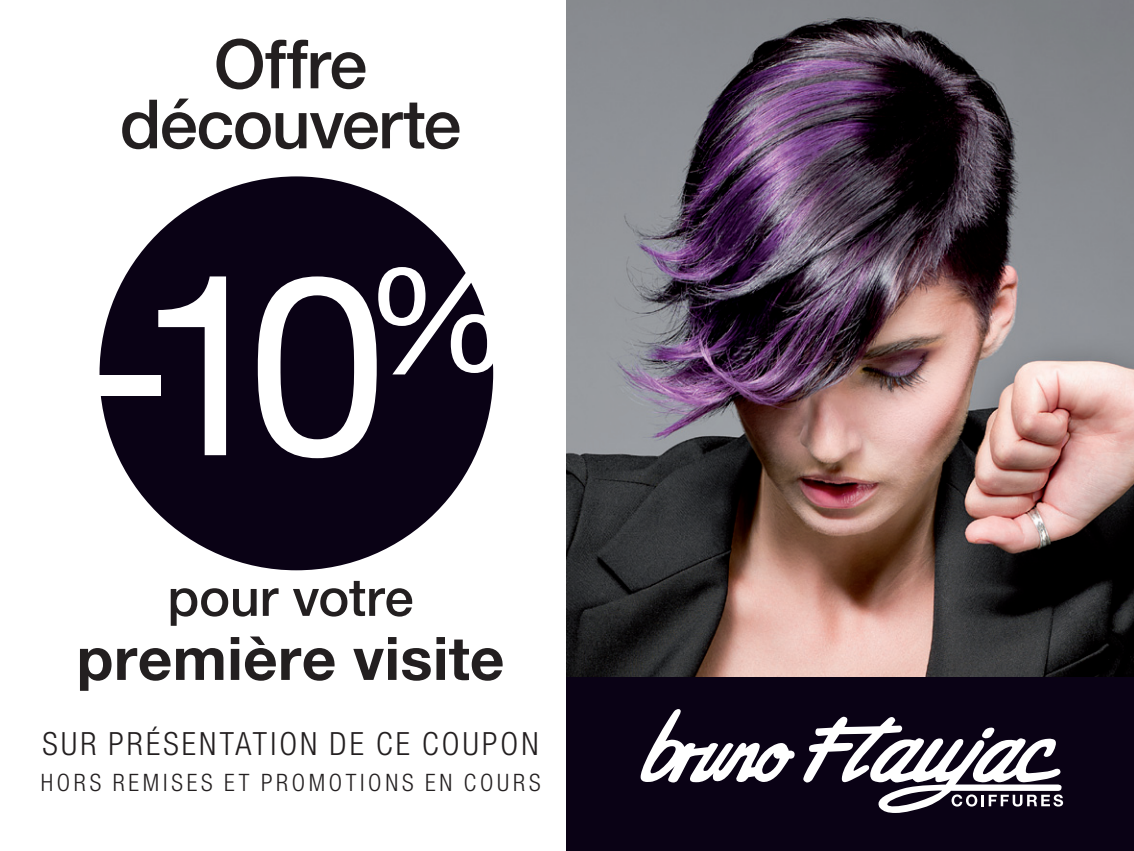
<style>
.page{position:relative;width:1134px;height:851px;background:#fff}
.page>*{position:absolute;margin:0;border:0;box-sizing:border-box;transform-origin:0 0}
.t1{font:252px "Helvetica Neue LT Std";color:#fff}
.t2{font:500 68px/60px "Helvetica Neue LT Std";letter-spacing:-.02em;color:#231f20;text-align:center}
.t3{font:700 60px "Helvetica Neue LT Std";letter-spacing:.005em;color:#231f20}
.t4{font:500 52px "Helvetica Neue LT Std";color:#231f20}
.t5{font:300 condensed 32px "Helvetica Neue LT Std";letter-spacing:.095em;color:#231f20}
.t6{font:300 condensed 24px "Helvetica Neue LT Std";letter-spacing:.155em;color:#231f20}
</style>
<div class="page">
<img style="left:567px;top:0;width:567px;height:677px">
<div style="left:567px;top:677px;width:567px;height:173px;background:#0a0215"></div>
<svg style="left:641px;top:709px;width:154px;height:73px"></svg>
<svg style="left:803px;top:716px;width:260px;height:96px"></svg>
<div style="left:100px;top:176px;width:393px;height:394px;background:#0a0215;border-radius:50%"></div>
<h2 class="t2" style="left:120px;top:33px;width:343px">Offre découverte</h2>
<h1 class="t1" style="left:75px;top:215px;width:438px">-10<sup>%</sup></h1>
<h3 class="t4" style="left:167px;top:566px;width:248px">pour votre</h3>
<h3 class="t3" style="left:77px;top:621px;width:429px">première visite</h3>
<h3 class="t5" style="left:43px;top:725px;width:498px">SUR PRÉSENTATION DE CE COUPON</h3>
<p class="t6" style="left:41px;top:768px;width:501px">HORS REMISES ET PROMOTIONS EN COURS</p>
</div>
